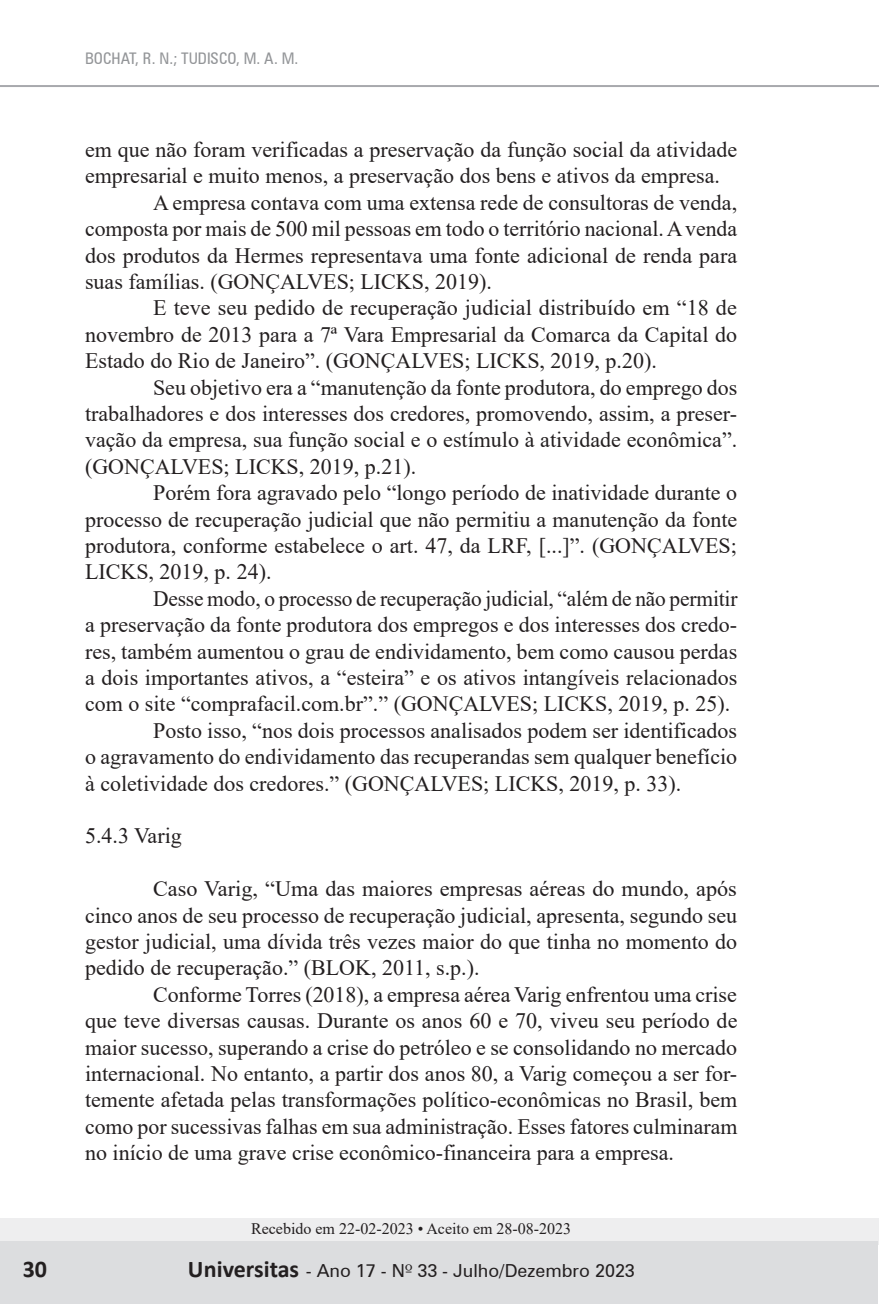
<style>
.page{position:relative;width:879px;height:1304px;background:#fff}
.page>*{position:absolute;margin:0;border:0;box-sizing:border-box;transform-origin:0 0}
.t1{font:700 24px "Calibri";color:#231f20}
.t2{font:22px/26.4px "Times New Roman";color:#231f20;text-align:justify}
.t3{font:18px "Zurich BT";color:#231f20}
.t4{font:16px "Times New Roman";color:#231f20}
.t5{font:condensed 16px "Zurich BT";color:#939598}
.s1{font-family:"Calibri";font-weight:700;font-size:24px}
.s2{font-family:"Zapf Humanist 601 BT"}
</style>
<div class="page">
<div style="left:0;top:1218px;width:878px;height:27px;background:#eeeeef"></div>
<div style="left:0;top:1242px;width:878px;height:62px;background:#dcdddf"></div>
<hr style="left:0;top:85px;width:879px;height:2px;background:#a8a9ad">
<p class="t5" style="left:85px;top:48px;width:215px">BOCHAT, R. N.; TUDISCO, M. A. M.</p>
<p class="t2" style="left:85px;top:136px;width:654px">em que não foram verificadas a preservação da função social da atividade</p>
<p class="t2" style="left:85px;top:162px;width:636px">empresarial e muito menos, a preservação dos bens e ativos da empresa.</p>
<p class="t2" style="left:153px;top:189px;width:585px">A empresa contava com uma extensa rede de consultoras de venda,</p>
<p class="t2" style="left:85px;top:215px;width:653px">composta por mais de 500 mil pessoas em todo o território nacional. A venda</p>
<p class="t2" style="left:85px;top:241px;width:653px">dos produtos da Hermes representava uma fonte adicional de renda para</p>
<p class="t2" style="left:85px;top:268px;width:408px">suas famílias. (GONÇALVES; LICKS, 2019).</p>
<p class="t2" style="left:153px;top:294px;width:585px">E teve seu pedido de recuperação judicial distribuído em “18 de</p>
<p class="t2" style="left:85px;top:321px;width:653px">novembro de 2013 para a 7ª Vara Empresarial da Comarca da Capital do</p>
<p class="t2" style="left:85px;top:347px;width:573px">Estado do Rio de Janeiro”. (GONÇALVES; LICKS, 2019, p.20).</p>
<p class="t2" style="left:153px;top:373px;width:586px">Seu objetivo era a “manutenção da fonte produtora, do emprego dos</p>
<p class="t2" style="left:85px;top:400px;width:653px">trabalhadores e dos interesses dos credores, promovendo, assim, a preser-</p>
<p class="t2" style="left:85px;top:426px;width:654px">vação da empresa, sua função social e o estímulo à atividade econômica”.</p>
<p class="t2" style="left:85px;top:453px;width:333px">(GONÇALVES; LICKS, 2019, p.21).</p>
<p class="t2" style="left:153px;top:479px;width:585px">Porém fora agravado pelo “longo período de inatividade durante o</p>
<p class="t2" style="left:85px;top:505px;width:653px">processo de recuperação judicial que não permitiu a manutenção da fonte</p>
<p class="t2" style="left:85px;top:532px;width:653px">produtora, conforme estabelece o art. 47, da LRF, [...]”. (GONÇALVES;</p>
<p class="t2" style="left:85px;top:558px;width:188px">LICKS, 2019, p. 24).</p>
<p class="t2" style="left:153px;top:585px;width:586px">Desse modo, o processo de recuperação judicial, “além de não permitir</p>
<p class="t2" style="left:85px;top:611px;width:654px">a preservação da fonte produtora dos empregos e dos interesses dos credo-</p>
<p class="t2" style="left:85px;top:637px;width:654px">res, também aumentou o grau de endividamento, bem como causou perdas</p>
<p class="t2" style="left:85px;top:664px;width:654px">a dois importantes ativos, a “esteira” e os ativos intangíveis relacionados</p>
<p class="t2" style="left:85px;top:690px;width:647px">com o site “comprafacil.com.br”.” (GONÇALVES; LICKS, 2019, p. 25).</p>
<p class="t2" style="left:153px;top:717px;width:585px">Posto isso, “nos dois processos analisados podem ser identificados</p>
<p class="t2" style="left:85px;top:743px;width:654px">o agravamento do endividamento das recuperandas sem qualquer benefício</p>
<p class="t2" style="left:85px;top:769px;width:598px">à coletividade dos credores.” (GONÇALVES; LICKS, 2019, p. 33).</p>
<p class="t2" style="left:85px;top:822px;width:98px">5.4.3 Varig</p>
<p class="t2" style="left:85px;top:875px;width:654px;text-indent:68px">Caso Varig, “Uma das maiores empresas aéreas do mundo, após cinco anos de seu processo de recuperação judicial, apresenta, segundo seu gestor judicial, uma dívida três vezes maior do que tinha no momento do pedido de recuperação.” (BLOK, 2011, s.p.).</p>
<p class="t2" style="left:85px;top:981px;width:654px;text-indent:68px">Conforme Torres (2018), a empresa aérea Varig enfrentou uma crise que teve diversas causas. Durante os anos 60 e 70, viveu seu período de maior sucesso, superando a crise do petróleo e se consolidando no mercado internacional. No entanto, a partir dos anos 80, a Varig começou a ser for&shy;temente afetada pelas transformações político-econômicas no Brasil, bem como por sucessivas falhas em sua administração. Esses fatores culminaram no início de uma grave crise econômico-financeira para a empresa.</p>
<p class="t4" style="left:251px;top:1218px;width:322px">Recebido em 22-02-2023 • Aceito em 28-08-2023</p>
<p class="t1" style="left:23px;top:1252px;width:26px">30</p>
<p class="t3" style="left:188px;top:1260px;width:448px"><span class="s1">Universitas</span> - Ano 17 - N<span class="s2">º</span> 33 - Julho/Dezembro 2023</p>
</div>
